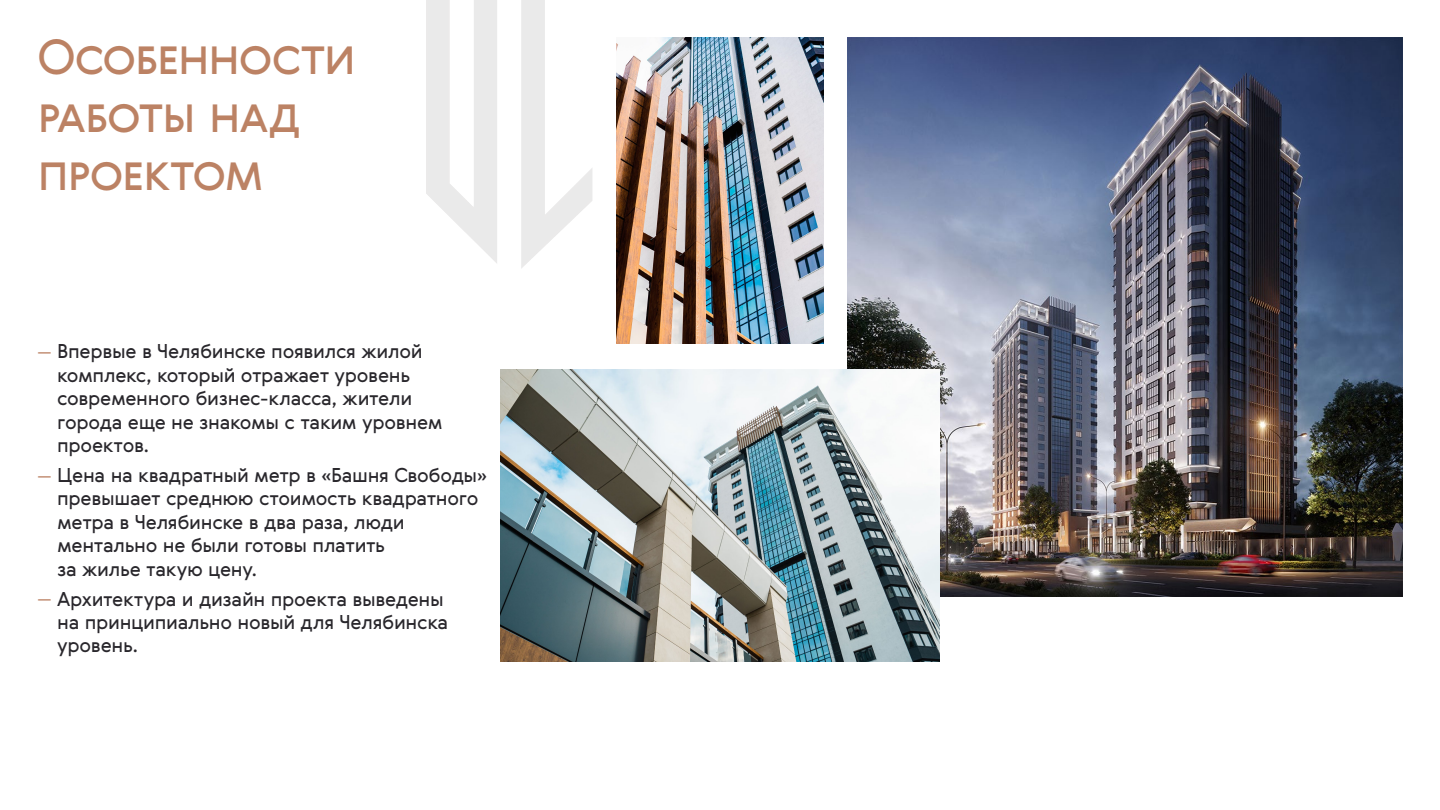
<style>
.page{position:relative;width:1440px;height:810px;background:#fff}
.page>*{position:absolute;margin:0;border:0;box-sizing:border-box;transform-origin:0 0}
.t1{font:48px/57.6px "Gerbera";letter-spacing:-.03em;color:#bc8264}
.t2{font:19.5px/23.4px "Gerbera";letter-spacing:-.015em;color:#29272c}
.t3{font:15px "Gerbera";color:#bc8264}
</style>
<div class="page">
<img style="left:848px;top:38px;width:554px;height:559px">
<img style="left:616px;top:37px;width:208px;height:307px">
<img style="left:501px;top:369px;width:439px;height:293px">
<h1 class="t1" style="left:38px;top:27px;width:320px">Особенности работы над проектом</h1>
<p class="t2" style="left:57px;top:339px;width:387px">Впервые в Челябинске появился жилой комплекс, который отражает уровень современного бизнес-класса, жители города еще не знакомы с таким уровнем проектов.</p>
<p class="t2" style="left:57px;top:463px;width:431px">Цена на квадратный метр в «Башня Свободы» превышает среднюю стоимость квадратного метра в Челябинске в два раза, люди ментально не были готовы платить<br>за жилье такую цену.</p>
<p class="t2" style="left:57px;top:587px;width:393px">Архитектура и дизайн проекта выведены на принципиально новый для Челябинска уровень.</p>
<p class="t3" style="left:38px;top:341px;width:16px">—</p>
<p class="t3" style="left:38px;top:465px;width:16px">—</p>
<p class="t3" style="left:38px;top:588px;width:16px">—</p>
</div>
